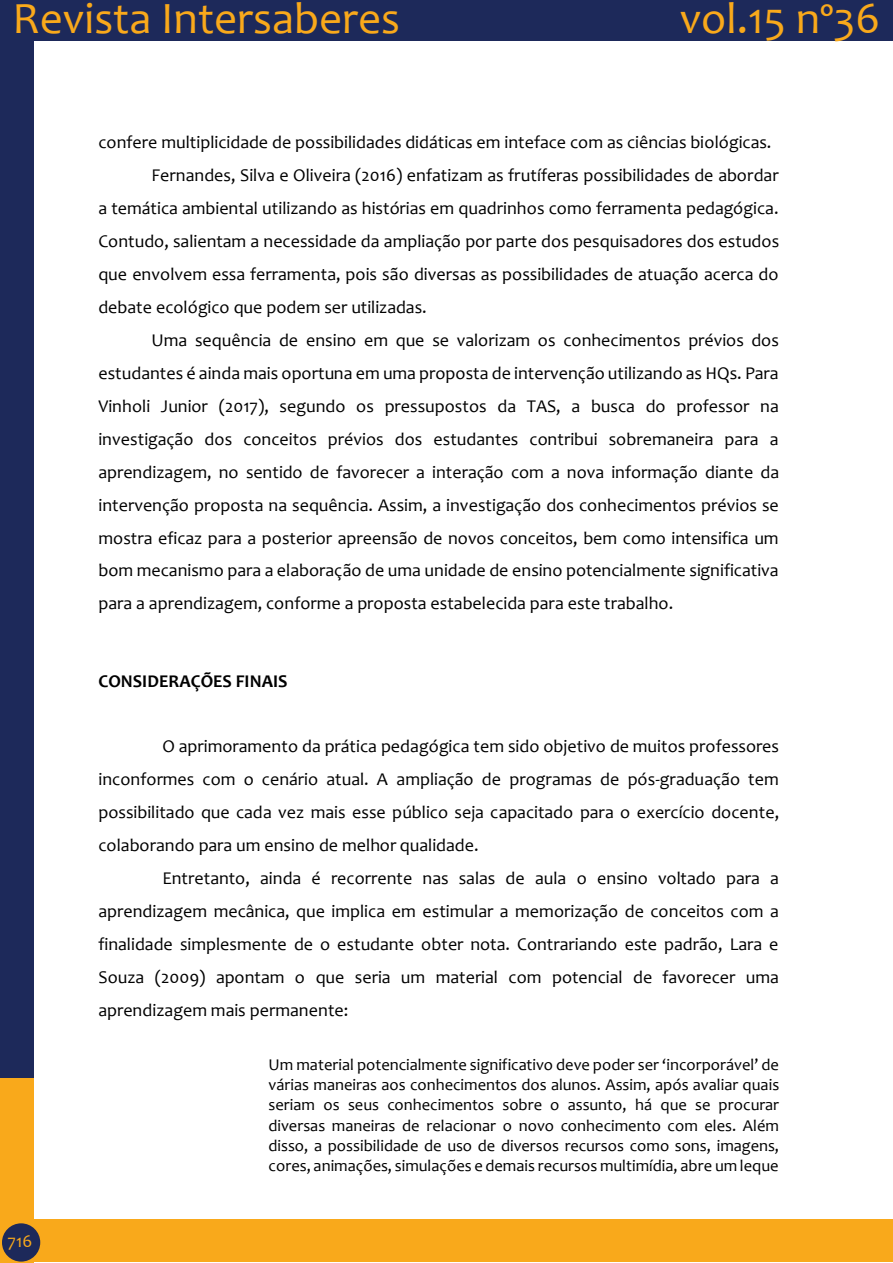
<style>
.page{position:relative;width:893px;height:1263px;background:#fff}
.page>*{position:absolute;margin:0;border:0;box-sizing:border-box;transform-origin:0 0}
.t1{font:45px "Candara";color:#f9a91b}
.t2{font:18px "Candara";color:#000}
.t3{font:700 18px "Candara";letter-spacing:.005em;color:#000}
.t4{font:18px "Candara";color:#f9a91b}
.t5{font:16.5px/20.1px "Candara";color:#000;text-align:justify}
</style>
<div class="page">
<div style="left:0;top:0;width:33px;height:1081px;background:#1d295a"></div>
<div style="left:0;top:0;width:893px;height:41px;background:#1d295a"></div>
<div style="left:0;top:1078px;width:33px;height:185px;background:#f9a91b"></div>
<div style="left:21px;top:1219px;width:872px;height:43px;background:#f9a91b"></div>
<div style="left:2px;top:1223px;width:38px;height:38px;background:#1d295a;border-radius:50%"></div>
<h1 class="t1" style="left:13px;top:-9px;width:389px">Revista Intersaberes</h1>
<h1 class="t1" style="left:680px;top:-9px;width:202px">vol.15 nº36</h1>
<p class="t2" style="left:98px;top:131px;width:674px">confere multiplicidade de possibilidades didáticas em inteface com as ciências biológicas.</p>
<p class="t2" style="left:152px;top:164px;width:629px">Fernandes, Silva e Oliveira (2016) enfatizam as frutíferas possibilidades de abordar</p>
<p class="t2" style="left:98px;top:197px;width:682px">a temática ambiental utilizando as histórias em quadrinhos como ferramenta pedagógica.</p>
<p class="t2" style="left:98px;top:230px;width:682px">Contudo, salientam a necessidade da ampliação por parte dos pesquisadores dos estudos</p>
<p class="t2" style="left:98px;top:263px;width:681px">que envolvem essa ferramenta, pois são diversas as possibilidades de atuação acerca do</p>
<p class="t2" style="left:98px;top:296px;width:330px">debate ecológico que podem ser utilizadas.</p>
<p class="t2" style="left:152px;top:329px;width:629px">Uma sequência de ensino em que se valorizam os conhecimentos prévios dos</p>
<p class="t2" style="left:98px;top:362px;width:682px">estudantes é ainda mais oportuna em uma proposta de intervenção utilizando as HQs. Para</p>
<p class="t2" style="left:98px;top:395px;width:682px">Vinholi Junior (2017), segundo os pressupostos da TAS, a busca do professor na</p>
<p class="t2" style="left:98px;top:428px;width:682px">investigação dos conceitos prévios dos estudantes contribui sobremaneira para a</p>
<p class="t2" style="left:98px;top:461px;width:682px">aprendizagem, no sentido de favorecer a interação com a nova informação diante da</p>
<p class="t2" style="left:98px;top:494px;width:682px">intervenção proposta na sequência. Assim, a investigação dos conhecimentos prévios se</p>
<p class="t2" style="left:98px;top:527px;width:682px">mostra eficaz para a posterior apreensão de novos conceitos, bem como intensifica um</p>
<p class="t2" style="left:98px;top:559px;width:682px">bom mecanismo para a elaboração de uma unidade de ensino potencialmente significativa</p>
<p class="t2" style="left:98px;top:592px;width:576px">para a aprendizagem, conforme a proposta estabelecida para este trabalho.</p>
<p class="t3" style="left:98px;top:669px;width:191px">CONSIDERAÇÕES FINAIS</p>
<p class="t4" style="left:8px;top:1229px;width:26px">716</p>
<p class="t2" style="left:162px;top:735px;width:618px">O aprimoramento da prática pedagógica tem sido objetivo de muitos professores</p>
<p class="t2" style="left:98px;top:768px;width:682px">inconformes com o cenário atual. A ampliação de programas de pós-graduação tem</p>
<p class="t2" style="left:98px;top:801px;width:682px">possibilitado que cada vez mais esse público seja capacitado para o exercício docente,</p>
<p class="t2" style="left:98px;top:834px;width:382px">colaborando para um ensino de melhor qualidade.</p>
<p class="t2" style="left:162px;top:867px;width:618px">Entretanto, ainda é recorrente nas salas de aula o ensino voltado para a</p>
<p class="t2" style="left:98px;top:900px;width:682px">aprendizagem mecânica, que implica em estimular a memorização de conceitos com a</p>
<p class="t2" style="left:98px;top:933px;width:682px">finalidade simplesmente de o estudante obter nota. Contrariando este padrão, Lara e</p>
<p class="t2" style="left:98px;top:966px;width:682px">Souza (2009) apontam o que seria um material com potencial de favorecer uma</p>
<p class="t2" style="left:98px;top:999px;width:251px">aprendizagem mais permanente:</p>
<p class="t5" style="left:269px;top:1054px;width:512px">Um material potencialmente significativo deve poder ser ‘incorporável’ de várias maneiras aos conhecimentos dos alunos. Assim, após avaliar quais seriam os seus conhecimentos sobre o assunto, há que se procurar diversas maneiras de relacionar o novo conhecimento com eles. Além disso, a possibilidade de uso de diversos recursos como sons, imagens, cores, animações, simulações e demais recursos multimídia, abre um leque</p>
</div>
